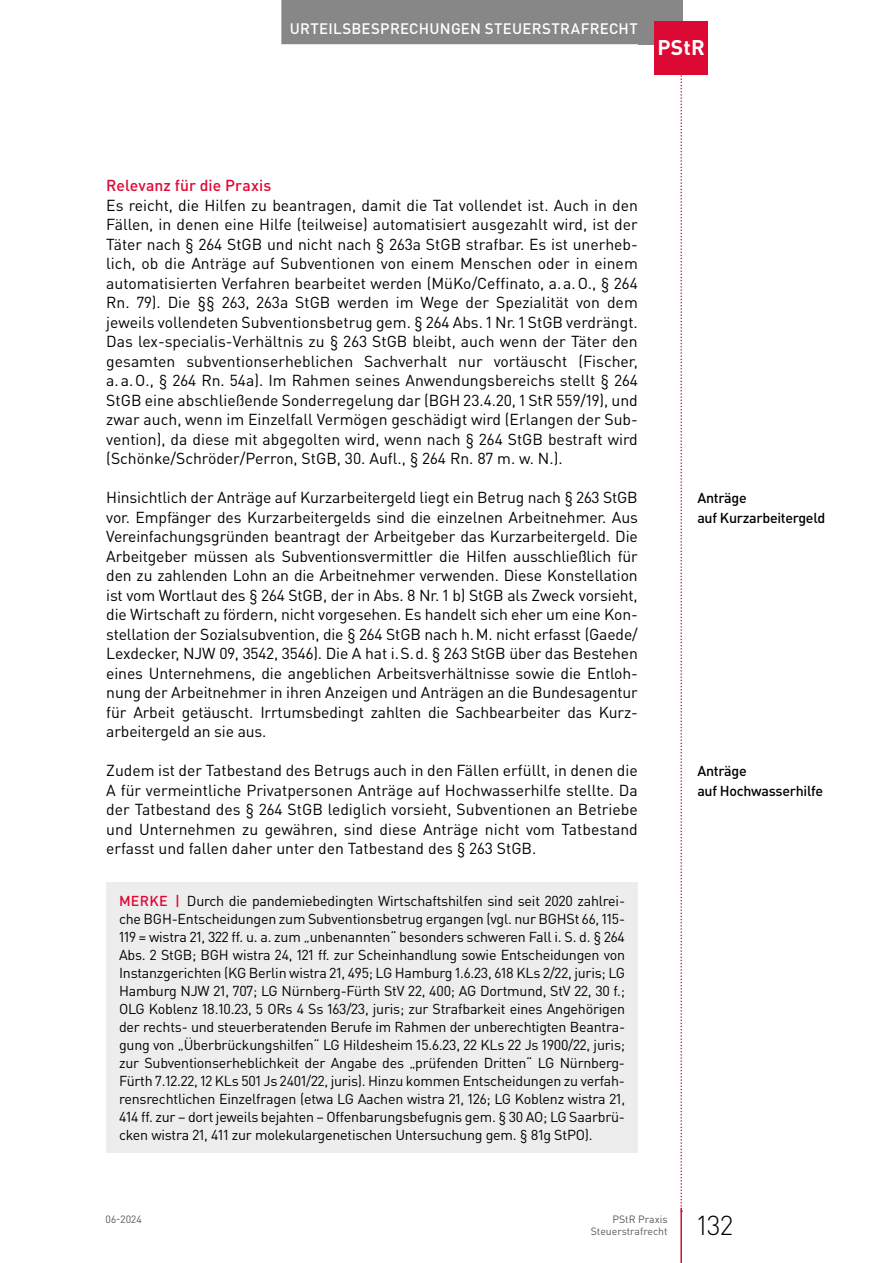
<style>
.page{position:relative;width:893px;height:1263px;background:#fff}
.page>*{position:absolute;margin:0;border:0;box-sizing:border-box;transform-origin:0 0}
.t1{font:300 27px "DIN Pro";color:#000}
.t2{font:700 21px "DIN Pro";color:#fff}
.t3{font:15.75px/19.5px "DIN Pro";letter-spacing:-.01em;color:#000;text-align:justify}
.t4{font:500 15.75px "DIN Pro";letter-spacing:.005em;color:#dd0935}
.t5{font:500 15px "DIN Pro";letter-spacing:.02em;color:#fff}
.t6{font:14.25px/18px "DIN Pro";letter-spacing:-.015em;color:#000;text-align:justify}
.t7{font:500 14.25px/19.5px "DIN Pro";letter-spacing:-.02em;color:#000}
.t8{font:10.5px/12.8px "DIN Pro";color:#575756;text-align:right}
.s1{font-weight:500;color:#dd0935}
</style>
<div class="page">
<svg style="left:680px;top:74px;width:2px;height:1134px"></svg>
<div style="left:638px;top:0;width:44px;height:44px;background:#878787"></div>
<hr style="left:680px;top:1208px;width:2px;height:55px;background:#dd0935">
<div style="left:281px;top:0;width:365px;height:44px;background:#878787"></div>
<div style="left:655px;top:21px;width:53px;height:53px;background:#dd0935"></div>
<div style="left:106px;top:882px;width:532px;height:271px;background:#ededed"></div>
<p class="t5" style="left:290px;top:18px;width:349px">Urteilsbesprechu ngen Steu erstrafrecht</p>
<h2 class="t2" style="left:658px;top:33px;width:49px">PStR</h2>
<p class="t4" style="left:106px;top:175px;width:166px">Relevanz für die Praxis</p>
<p class="t3" style="left:106px;top:195px;width:533px">Es reicht, die Hilfen zu beantragen, damit die Tat vollendet ist. Auch in den Fällen, in denen eine Hilfe (teilweise) automatisiert ausgezahlt wird, ist der Täter nach § 264 StGB und nicht nach § 263a StGB strafbar. Es ist unerheb&shy;lich, ob die Anträge auf Subventionen von einem Menschen oder in einem automatisierten Verfahren bearbeitet werden (MüKo/Ceffinato, a.a.O., § 264<br>Rn. 79). Die §§ 263, 263a StGB werden im Wege der Spezialität von dem jeweils vollendeten Subventionsbetrug gem. § 264 Abs. 1 Nr. 1 StGB verdrängt.<br>Das lex-specialis-Verhältnis zu § 263 StGB bleibt, auch wenn der Täter den gesamten subventionserheblichen Sachverhalt nur vortäuscht (Fischer, a.a.O., § 264 Rn. 54a). Im Rahmen seines Anwendungsbereichs stellt § 264<br>StGB eine abschließende Sonderregelung dar (BGH 23.4.20, 1 StR 559/19), und zwar auch, wenn im Einzelfall Vermögen geschädigt wird (Erlangen der Sub&shy;vention), da diese mit abgegolten wird, wenn nach § 264 StGB bestraft wird (Schönke/Schröder/Perron, StGB, 30. Aufl., § 264 Rn. 87 m. w. N.).</p>
<p class="t3" style="left:106px;top:487px;width:533px;text-align:left">Hinsichtlich der Anträge auf Kurzarbeitergeld liegt ein Betrug nach § 263 StGB vor. Empfänger des Kurzarbeitergelds sind die einzelnen Arbeitnehmer. Aus Vereinfachungsgründen beantragt der Arbeitgeber das Kurzarbeitergeld. Die Arbeitgeber müssen als Subventionsvermittler die Hilfen ausschließlich für den zu zahlenden Lohn an die Arbeitnehmer verwenden. Diese Konstellation ist vom Wortlaut des § 264 StGB, der in Abs. 8 Nr. 1 b) StGB als Zweck vorsieht, die Wirtschaft zu fördern, nicht vorgesehen. Es handelt sich eher um eine Kon&shy;stellation der Sozialsubvention, die § 264 StGB nach h.M. nicht erfasst (Gaede/ Lexdecker, NJW 09, 3542, 3546). Die A hat i.S.d. § 263 StGB über das Bestehen eines Unternehmens, die angeblichen Arbeitsverhältnisse sowie die Entloh&shy;nung der Arbeitnehmer in ihren Anzeigen und Anträgen an die Bundesagentur für Arbeit getäuscht. Irrtumsbedingt zahlten die Sachbearbeiter das Kurz&shy;arbeitergeld an sie aus.</p>
<p class="t3" style="left:106px;top:760px;width:533px">Zudem ist der Tatbestand des Betrugs auch in den Fällen erfüllt, in denen die A für vermeintliche Privatpersonen Anträge auf Hochwasserhilfe stellte. Da der Tatbestand des § 264 StGB lediglich vorsieht, Subventionen an Betriebe und Unternehmen zu gewähren, sind diese Anträge nicht vom Tatbestand erfasst und fallen daher unter den Tatbestand des § 263 StGB.</p>
<p class="t6" style="left:119px;top:891px;width:508px"><span class="s1">MERKE |</span> Durch die pandemiebedingten Wirtschaftshilfen sind seit 2020 zahlrei&shy;che BGH-Entscheidungen zum Subventionsbetrug ergangen (vgl. nur BGHSt 66, 115- 119 = wistra 21, 322 ff. u. a. zum „unbenannten“ besonders schweren Fall i. S. d. § 264<br>Abs. 2 StGB; BGH wistra 24, 121 ff. zur Scheinhandlung sowie Entscheidungen von Instanzgerichten (KG Berlin wistra 21, 495; LG Hamburg 1.6.23, 618 KLs 2/22, juris; LG Hamburg NJW 21, 707; LG Nürnberg-Fürth StV 22, 400; AG Dortmund, StV 22, 30 f.; OLG Koblenz 18.10.23, 5 ORs 4 Ss 163/23, juris; zur Strafbarkeit eines Angehörigen der rechts- und steuerberatenden Berufe im Rahmen der unberechtigten Beantra&shy;gung von „Überbrückungshilfen“ LG Hildesheim 15.6.23, 22 KLs 22 Js 1900/22, juris; zur Subventionserheblichkeit der Angabe des „prüfenden Dritten“ LG Nürnberg-Fürth 7.12.22, 12 KLs 501 Js 2401/22, juris). Hinzu kommen Entscheidungen zu verfah&shy;rensrechtlichen Einzelfragen (etwa LG Aachen wistra 21, 126; LG Koblenz wistra 21, 414 ff. zur – dort jeweils bejahten – Offenbarungsbefugnis gem. § 30 AO; LG Saarbrü&shy;cken wistra 21, 411 zur molekulargenetischen Untersuchung gem. § 81g StPO).</p>
<p class="t7" style="left:697px;top:488px;width:130px">Anträge<br>auf Kurzarbeitergeld</p>
<p class="t7" style="left:697px;top:761px;width:127px">Anträge<br>auf H ochwasserhilfe</p>
<p class="t8" style="left:106px;top:1212px;width:38px">06-2024</p>
<p class="t8" style="left:591px;top:1212px;width:78px">PStR Praxis<br>Steuerstrafrecht</p>
<h1 class="t1" style="left:697px;top:1207px;width:37px">132</h1>
</div>
